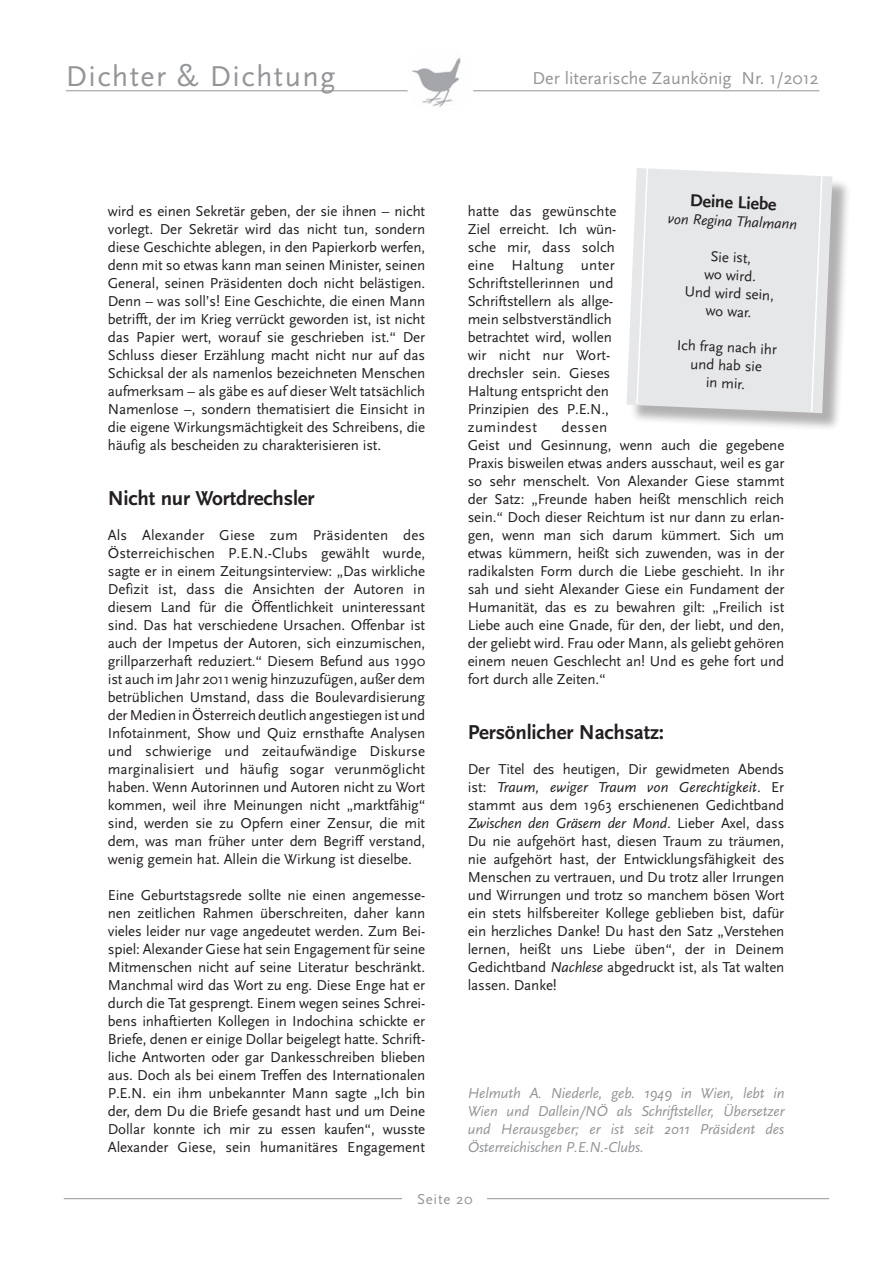
<style>
.page{position:relative;width:893px;height:1263px;background:#fff}
.page>*{position:absolute;margin:0;border:0;box-sizing:border-box;transform-origin:0 0}
.t1{font:30px "Scala Sans";letter-spacing:.05em;color:#939598}
.t2{font:700 21px "Scala Sans";letter-spacing:-.01em;color:#231f20}
.t3{font:18px "Scala Sans";color:#939598}
.t4{font:700 18px "Scala Sans";color:#231f20}
.t5{font:15px/18px "Scala Sans";letter-spacing:-.01em;color:#231f20;text-align:justify}
.t6{font:italic 15px/18px "Scala Sans";color:#939598;text-align:justify}
.t7{font:italic 15px "Scala Sans";color:#231f20}
.t8{font:15px "Scala Sans";letter-spacing:.05em;color:#939598}
.s1{font-style:italic}
</style>
<div class="page">
<hr style="left:66px;top:91px;width:753px;height:1px;background:#939598">
<img style="left:406px;top:57px;width:65px;height:50px">
<div style="left:406px;top:45px;width:69px;height:69px;border:1px solid #fff;border-radius:50%"></div>
<hr style="left:64px;top:1198px;width:765px;height:1px;background:#939598">
<div style="left:403px;top:1191px;width:84px;height:26px;background:#fff"></div>
<div style="left:629px;top:171px;width:222px;height:261px;background:#231f20;opacity:.35"></div>
<svg style="left:626px;top:168px;width:206px;height:245px;background:#e5e6e7"></svg>
<svg style="left:635px;top:168px;width:14px;height:237px;background:#e8e9eb"></svg>
<svg style="left:810px;top:174px;width:13px;height:239px;background:#e8e9eb"></svg>
<h1 class="t1" style="left:66px;top:60px;width:271px">Dichter &amp; Dichtung</h1>
<p class="t3" style="left:532px;top:68px;width:288px">Der literarische Zaunkönig Nr. 1/2012</p>
<p class="t5" style="left:108px;top:202px;width:319px">wird es einen Sekretär geben, der sie ihnen – nicht vorlegt. Der Sekretär wird das nicht tun, sondern diese Geschichte ablegen, in den Papierkorb werfen, denn mit so etwas kann man seinen Minister, seinen General, seinen Präsidenten doch nicht belästigen.<br>Denn – was soll’s! Eine Geschichte, die einen Mann betrifft, der im Krieg verrückt geworden ist, ist nicht das Papier wert, worauf sie geschrieben ist.“ Der Schluss dieser Erzählung macht nicht nur auf das Schicksal der als namenlos bezeichneten Menschen aufmerksam – als gäbe es auf dieser Welt tatsächlich Namenlose –, sondern thematisiert die Einsicht in die eigene Wirkungsmächtigkeit des Schreibens, die häufig als bescheiden zu charakterisieren ist.</p>
<h2 class="t2" style="left:108px;top:487px;width:208px">Nicht nur Wortdrechsler</h2>
<p class="t5" style="left:108px;top:526px;width:319px">Als Alexander Giese zum Präsidenten des Österreichischen P.E.N.-Clubs gewählt wurde, sagte er in einem Zeitungsinterview: „Das wirkliche Defizit ist, dass die Ansichten der Autoren in diesem Land für die Öffentlichkeit uninteressant sind. Das hat verschiedene Ursachen. Offenbar ist auch der Impetus der Autoren, sich einzumischen, grillparzerhaft reduziert.“ Diesem Befund aus 1990 ist auch im Jahr 2011 wenig hinzuzufügen, außer dem betrüblichen Umstand, dass die Boulevardisierung der Medien in Österreich deutlich angestiegen ist und Infotainment, Show und Quiz ernsthafte Analysen und schwierige und zeitaufwändige Diskurse marginalisiert und häufig sogar verunmöglicht haben. Wenn Autorinnen und Autoren nicht zu Wort kommen, weil ihre Meinungen nicht „marktfähig“ sind, werden sie zu Opfern einer Zensur, die mit dem, was man früher unter dem Begriff verstand, wenig gemein hat. Allein die Wirkung ist dieselbe.</p>
<p class="t5" style="left:108px;top:886px;width:319px">Eine Geburtstagsrede sollte nie einen angemesse&shy;nen zeitlichen Rahmen überschreiten, daher kann vieles leider nur vage angedeutet werden. Zum Bei&shy;spiel: Alexander Giese hat sein Engagement für seine Mitmenschen nicht auf seine Literatur beschränkt.<br>Manchmal wird das Wort zu eng. Diese Enge hat er durch die Tat gesprengt. Einem wegen seines Schrei&shy;bens inhaftierten Kollegen in Indochina schickte er Briefe, denen er einige Dollar beigelegt hatte. Schrift&shy;liche Antworten oder gar Dankesschreiben blieben aus. Doch als bei einem Treffen des Internationalen P.E.N. ein ihm unbekannter Mann sagte „Ich bin der, dem Du die Briefe gesandt hast und um Deine Dollar konnte ich mir zu essen kaufen“, wusste Alexander Giese, sein humanitäres Engagement</p>
<p class="t4" style="left:690px;top:191px;width:88px;rotate:2deg">Deine Liebe</p>
<p class="t7" style="left:669px;top:210px;width:130px;rotate:3deg">von Regina Thalmann</p>
<p class="t5" style="left:687px;top:246px;width:91px;text-align:center;rotate:3deg">Sie ist,<br>wo wird.<br>Und wird sein, wo war.</p>
<p class="t5" style="left:678px;top:336px;width:102px;text-align:center;rotate:3deg">Ich frag nach ihr und hab sie<br>in mir.</p>
<p class="t5" style="left:468px;top:202px;width:150px;text-align:left">hatte das gewünschte<br>Ziel erreicht. Ich wün&shy;sche mir, dass solch eine Haltung unter<br>Schriftstellerinnen und<br>Schriftstellern als allge&shy;mein selbstverständlich betrachtet wird, wollen wir nicht nur Wort&shy;drechsler sein. Gieses<br>Haltung entspricht den<br>Prinzipien des P.E.N., zumindest</p>
<p class="t5" style="left:468px;top:418px;width:318px;text-align:left;text-indent:94px">dessen<br>Geist und Gesinnung, wenn auch die gegebene Praxis bisweilen etwas anders ausschaut, weil es gar so sehr menschelt. Von Alexander Giese stammt der Satz: „Freunde haben heißt menschlich reich sein.“ Doch dieser Reichtum ist nur dann zu erlan&shy;gen, wenn man sich darum kümmert. Sich um etwas kümmern, heißt sich zuwenden, was in der radikalsten Form durch die Liebe geschieht. In ihr sah und sieht Alexander Giese ein Fundament der Humanität, das es zu bewahren gilt: „Freilich ist Liebe auch eine Gnade, für den, der liebt, und den, der geliebt wird. Frau oder Mann, als geliebt gehören einem neuen Geschlecht an! Und es gehe fort und fort durch alle Zeiten.“</p>
<h2 class="t2" style="left:468px;top:721px;width:198px">Persönlicher Nachsatz:</h2>
<p class="t5" style="left:468px;top:760px;width:318px">Der Titel des heutigen, Dir gewidmeten Abends ist: <span class="s1">Traum, ewiger Traum von Gerechtigkeit</span>. Er stammt aus dem 1963 erschienenen Gedichtband <span class="s1">Zwischen den Gräsern der Mond</span>. Lieber Axel, dass Du nie aufgehört hast, diesen Traum zu träumen, nie aufgehört hast, der Entwicklungsfähigkeit des Menschen zu vertrauen, und Du trotz aller Irrungen und Wirrungen und trotz so manchem bösen Wort ein stets hilfsbereiter Kollege geblieben bist, dafür ein herzliches Danke! Du hast den Satz „Verstehen lernen, heißt uns Liebe üben“, der in Deinem Gedichtband <span class="s1">Nachlese</span> abgedruckt ist, als Tat walten lassen. Danke!</p>
<p class="t6" style="left:468px;top:1084px;width:318px">Helmuth A. Niederle, geb. 1949 in Wien, lebt in Wien und Dallein/NÖ als Schriftsteller, Übersetzer und Herausgeber; er ist seit 2011 Präsident des Österreichischen P.E.N.-Clubs.</p>
<p class="t8" style="left:417px;top:1191px;width:57px">Seite 20</p>
</div>
